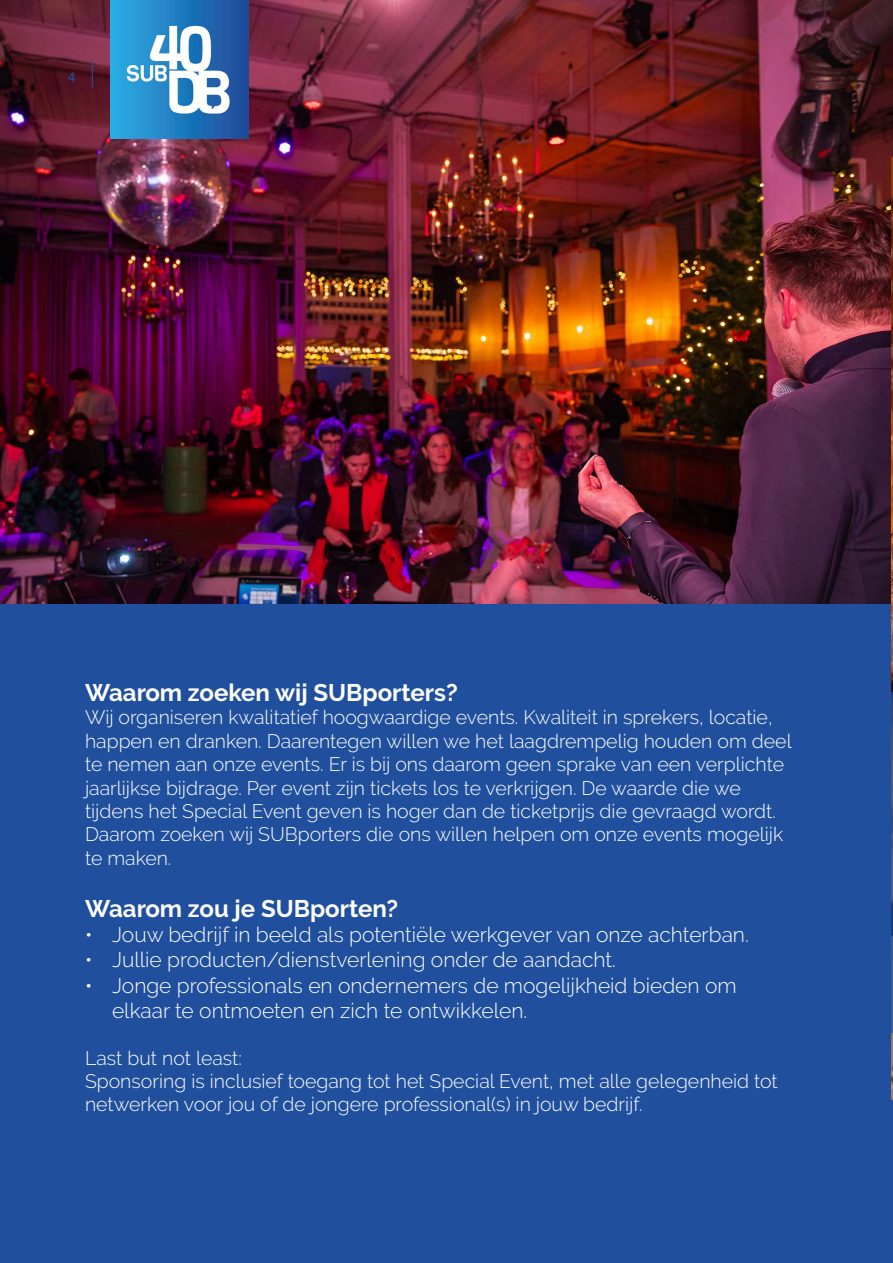
<style>
.page{position:relative;width:893px;height:1263px;background:#20509d}
.page>*{position:absolute;margin:0;border:0;box-sizing:border-box;transform-origin:0 0}
.t1{font:700 24px "Raleway";color:#fff}
.t2{font:300 21px/25.2px "Raleway";color:#fff}
.t3{font:300 19.5px/23.4px "Raleway";color:#fff}
.t4{font:500 13.5px "Raleway";color:#20509d}
</style>
<div class="page">
<img style="left:0;top:0;width:893px;height:604px">
<img style="left:891px;top:157px;width:2px;height:943px">
<div style="left:872px;top:691px;width:21px;height:341px;background:#20509d"></div>
<svg style="left:92px;top:59px;width:1px;height:29px"></svg>
<img style="left:111px;top:0;width:138px;height:138px">
<p class="t4" style="left:68px;top:70px;width:9px">4</p>
<p class="t1" style="left:85px;top:683px;width:374px">Waarom zoeken wij SUBporters?</p>
<p class="t3" style="left:85px;top:708px;width:708px">Wij organiseren kwalitatief hoogwaardige events. Kwaliteit in sprekers, locatie, happen en dranken. Daarentegen willen we het laagdrempelig houden om deel te nemen aan onze events. Er is bij ons daarom geen sprake van een verplichte jaarlijkse bijdrage. Per event zijn tickets los te verkrijgen. De waarde die we tijdens het Special Event geven is hoger dan de ticketprijs die gevraagd wordt.<br>Daarom zoeken wij SUBporters die ons willen helpen om onze events mogelijk te maken.</p>
<p class="t1" style="left:85px;top:899px;width:315px">Waarom zou je SUBporten?</p>
<p class="t2" style="left:85px;top:924px;width:665px">• Jouw bedrijf in beeld als potentiële werkgever van onze achterban.</p>
<p class="t2" style="left:85px;top:949px;width:532px">• Jullie producten/dienstverlening onder de aandacht.</p>
<p class="t2" style="left:112px;top:974px;width:626px;text-indent:-27px">• Jonge professionals en ondernemers de mogelijkheid bieden om elkaar te ontmoeten en zich te ontwikkelen.</p>
<p class="t3" style="left:85px;top:1048px;width:694px">Last but not least:<br>Sponsoring is inclusief toegang tot het Special Event, met alle gelegenheid tot netwerken voor jou of de jongere professional(s) in jouw bedrijf.</p>
</div>
